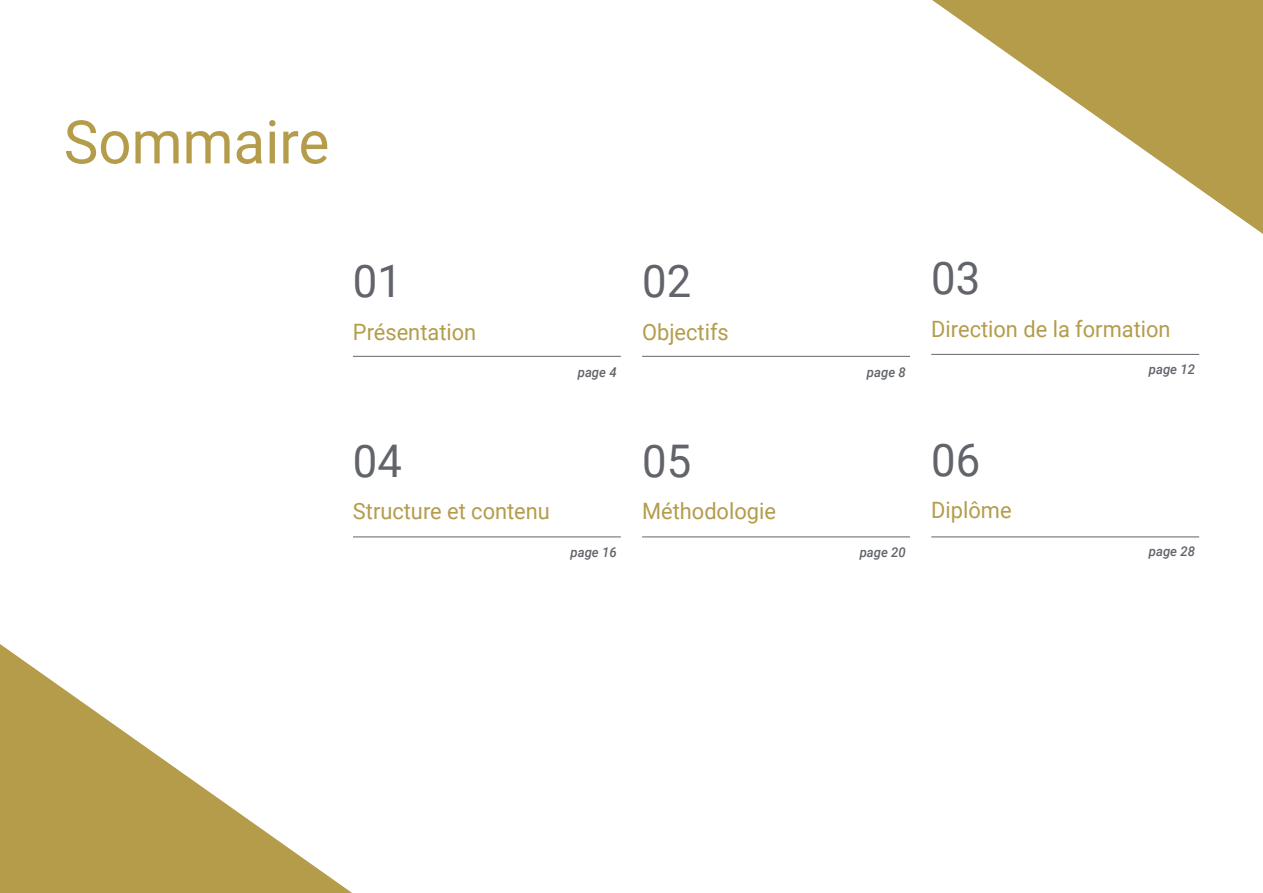
<style>
.page{position:relative;width:1263px;height:893px;background:#fff}
.page>*{position:absolute;margin:0;border:0;box-sizing:border-box;transform-origin:0 0}
.t1{font:60px "Roboto";color:#b49c4b}
.t2{font:45px "Roboto";color:#61646a}
.t3{font:22.5px "Roboto";color:#b49c4b}
.t4{font:italic 500 13.5px "Roboto";color:#61646a}
</style>
<div class="page">
<hr style="left:353px;top:356px;width:268px;height:1px;background:#61646a">
<hr style="left:353px;top:536px;width:268px;height:1px;background:#61646a">
<hr style="left:642px;top:356px;width:268px;height:1px;background:#61646a">
<hr style="left:642px;top:536px;width:268px;height:1px;background:#61646a">
<hr style="left:931px;top:536px;width:268px;height:1px;background:#61646a">
<svg style="left:0;top:644px;width:352px;height:249px"></svg>
<svg style="left:932px;top:0;width:331px;height:234px"></svg>
<hr style="left:931px;top:354px;width:268px;height:1px;background:#61646a">
<h1 class="t1" style="left:64px;top:100px;width:267px">Sommaire</h1>
<h2 class="t2" style="left:353px;top:250px;width:51px">01</h2>
<h2 class="t2" style="left:642px;top:250px;width:51px">02</h2>
<h2 class="t2" style="left:931px;top:247px;width:51px">03</h2>
<p class="t3" style="left:353px;top:316px;width:125px">Présentation</p>
<p class="t4" style="left:578px;top:363px;width:40px">page 4</p>
<p class="t3" style="left:642px;top:316px;width:88px">Objectifs</p>
<p class="t4" style="left:867px;top:363px;width:40px">page 8</p>
<p class="t3" style="left:931px;top:313px;width:241px">Direction de la formation</p>
<p class="t4" style="left:1149px;top:360px;width:48px">page 12</p>
<h2 class="t2" style="left:353px;top:429px;width:51px">04</h2>
<p class="t3" style="left:353px;top:495px;width:198px">Structure et contenu</p>
<p class="t4" style="left:570px;top:543px;width:48px">page 16</p>
<h2 class="t2" style="left:642px;top:429px;width:51px">05</h2>
<h2 class="t2" style="left:931px;top:428px;width:51px">06</h2>
<p class="t3" style="left:642px;top:495px;width:135px">Méthodologie</p>
<p class="t3" style="left:931px;top:494px;width:82px">Diplôme</p>
<p class="t4" style="left:860px;top:543px;width:48px">page 20</p>
<p class="t4" style="left:1149px;top:542px;width:48px">page 28</p>
</div>
